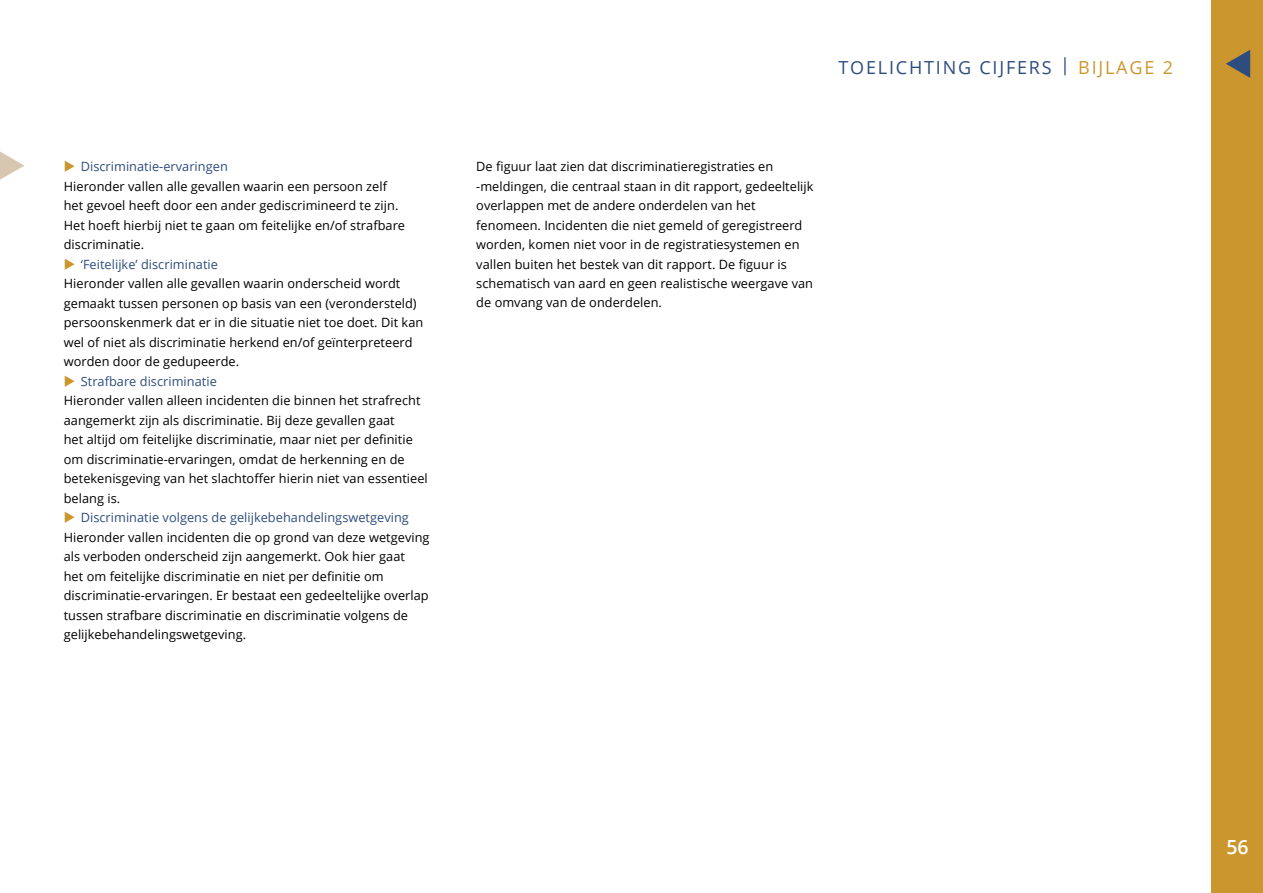
<style>
.page{position:relative;width:1263px;height:893px;background:#fff}
.page>*{position:absolute;margin:0;border:0;box-sizing:border-box;transform-origin:0 0}
.t1{font:600 19.5px "Open Sans";color:#fff}
.t2{font:18px "Open Sans";letter-spacing:.1em;color:#2e4c7e}
.t3{font:12.75px/19.5px "Open Sans";letter-spacing:.005em;color:#000}
.s1{color:#cc962e}
.s2{color:#2e4c7e}
</style>
<div class="page">
<div style="left:1212px;top:0;width:51px;height:893px;background:#cc962e"></div>
<svg style="left:1226px;top:50px;width:24px;height:28px"></svg>
<svg style="left:0;top:152px;width:24px;height:28px"></svg>
<p class="t3" style="left:64px;top:156px;width:343px"><span class="s1">◆</span> <span class="s2">Discriminatie-ervaringen<br></span>Hieronder vallen alle gevallen waarin een persoon zelf het gevoel heeft door een ander gediscrimineerd te zijn.<br>Het hoeft hierbij niet te gaan om feitelijke en/of strafbare discriminatie.</p>
<p class="t3" style="left:64px;top:254px;width:361px"><span class="s1">◆</span> <span class="s2">‘Feitelijke’ discriminatie<br></span>Hieronder vallen alle gevallen waarin onderscheid wordt gemaakt tussen personen op basis van een (verondersteld) persoonskenmerk dat er in die situatie niet toe doet. Dit kan wel of niet als discriminatie herkend en/of geïnterpreteerd worden door de gedupeerde.</p>
<p class="t3" style="left:64px;top:371px;width:365px"><span class="s1">◆</span> <span class="s2">Strafbare discriminatie<br></span>Hieronder vallen alleen incidenten die binnen het strafrecht aangemerkt zijn als discriminatie. Bij deze gevallen gaat<br>het altijd om feitelijke discriminatie, maar niet per definitie om discriminatie-ervaringen, omdat de herkenning en de betekenisgeving van het slachtoffer hierin niet van essentieel belang is.</p>
<p class="t3" style="left:64px;top:507px;width:367px"><span class="s1">◆</span> <span class="s2">Discriminatie volgens de gelijkebehandelingswetgeving </span>Hieronder vallen incidenten die op grond van deze wetgeving als verboden onderscheid zijn aangemerkt. Ook hier gaat<br>het om feitelijke discriminatie en niet per definitie om discriminatie-ervaringen. E r bestaat een gedeeltelijke overlap tussen strafbare discriminatie en discriminatie volgens de gelijkebehandelingswetgeving.</p>
<h2 class="t2" style="left:838px;top:55px;width:336px">toelichting cijfers | <span class="s1">bijlage 2</span></h2>
<p class="t3" style="left:476px;top:156px;width:339px">De figuur laat zien dat discriminatieregistraties en -meldingen, die centraal staan in dit rapport, gedeeltelijk overlappen met de andere onderdelen van het fenomeen. I ncidenten die niet gemeld of geregistreerd worden, komen niet voor in de registratiesystemen en vallen buiten het bestek van dit rapport. De figuur is schematisch van aard en geen realistische weergave van de omvang van de onderdelen.</p>
<h1 class="t1" style="left:1226px;top:833px;width:24px">56</h1>
</div>
